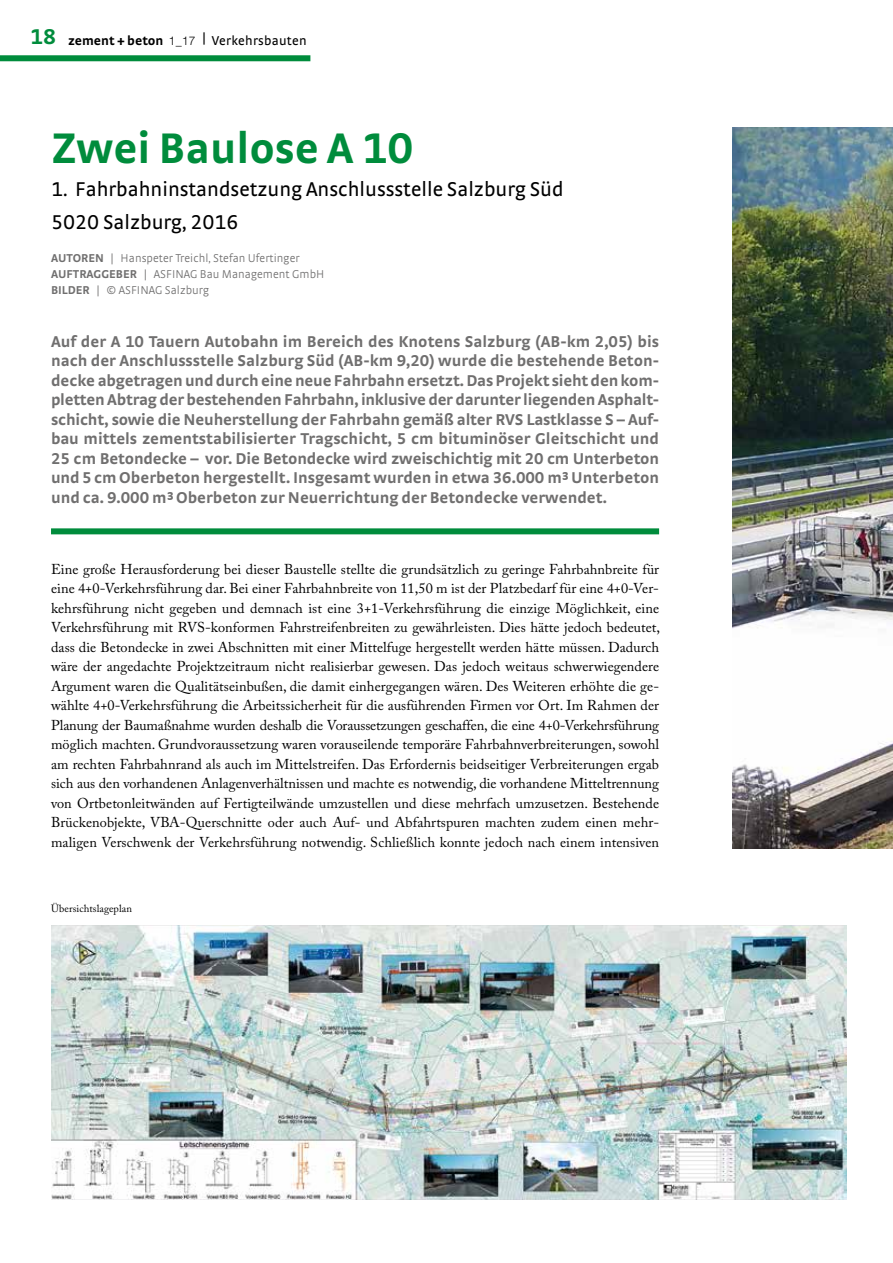
<style>
.page{position:relative;width:893px;height:1263px;background:#fff}
.page>*{position:absolute;margin:0;border:0;box-sizing:border-box;transform-origin:0 0}
.t1{font:700 45px "Strada TF";color:#008c3c}
.t2{font:21px/33px "Strada TF";color:#000}
.t3{font:700 16.5px/19.5px "Strada TF";color:#706f6f;text-align:justify}
.t4{font:14.25px/19.5px "Adobe Caslon Pro";letter-spacing:.005em;color:#000}
.t5{font:13.5px "Strada";letter-spacing:.02em;color:#000}
.t6{font:300 12px/15.8px "Strada TF";letter-spacing:.005em;color:#706f6f}
.t7{font:10.5px "Adobe Caslon Pro";letter-spacing:.005em;color:#000}
.s1{font-family:"Strada TF";font-weight:700;font-size:22.5px;color:#008c3c}
.s2{font-weight:700}
.s3{font-family:"Helvetica Neue LT";font-weight:300;font-size:12px}
</style>
<div class="page">
<div style="left:0;top:55px;width:310px;height:6px;background:#008c3c"></div>
<div style="left:51px;top:528px;width:608px;height:6px;background:#008c3c"></div>
<img style="left:51px;top:926px;width:795px;height:273px">
<img style="left:733px;top:128px;width:160px;height:720px">
<p class="t5" style="left:30px;top:33px;width:278px"><span class="s1">18</span> <span class="s2">zement + beton</span> <span class="s3">1_17</span> | Verkehrsbauten</p>
<h1 class="t1" style="left:51px;top:121px;width:364px">Zwei Baulose A 10</h1>
<h2 class="t2" style="left:51px;top:172px;width:514px">1. Fahrbahninstandsetzung Anschlussstelle Salzburg Süd<br>5020 Salzburg, 2016</h2>
<p class="t6" style="left:51px;top:250px;width:275px"><span class="s2">AUTOREN</span> | Hanspeter Treichl, Stefan Ufertinger<br><span class="s2">AUFTRAGGEBER</span> | ASFINAG Bau Management GmbH<br><span class="s2">BILDER</span> | © ASFINAG Salzburg</p>
<p class="t3" style="left:51px;top:331px;width:610px">Auf der A 10 Tauern Autobahn im Bereich des Knotens Salzburg (AB-km 2,05) bis nach der Anschlussstelle Salzburg Süd (AB-km 9,20) wurde die bestehende Beton&shy;decke abgetragen und durch eine neue Fahrbahn ersetzt. Das Projekt sieht den kom&shy;pletten Abtrag der bestehenden Fahrbahn, inklusive der darunter liegenden Asphalt&shy;schicht, sowie die Neuherstellung der Fahrbahn gemäß alter RVS Lastklasse S – Auf&shy;bau mittels zementstabilisierter Tragschicht, 5 cm bituminöser Gleitschicht und 25 cm Betondecke – vor. Die Betondecke wird zweischichtig mit 20 cm Unterbeton und 5 cm Oberbeton hergestellt. Insgesamt wurden in etwa 36.000 m³ Unterbeton und ca. 9.000 m³ Oberbeton zur Neuerrichtung der Betondecke verwendet.</p>
<p class="t4" style="left:51px;top:559px;width:611px">Eine große Herausforderung bei dieser Baustelle stellte die grundsätzlich zu geringe Fahrbahnbreite für eine 4+0-Verkehrsführung dar. Bei einer Fahrbahnbreite von 11,50 m ist der Platzbedarf für eine 4+0-Ver&shy;kehrsführung nicht gegeben und demnach ist eine 3+1-Verkehrsführung die einzige Möglichkeit, eine Verkehrsführung mit RVS-konformen Fahrstreifenbreiten zu gewährleisten. Dies hätte jedoch bedeutet, dass die Betondecke in zwei Abschnitten mit einer Mittelfuge hergestellt werden hätte müssen. Dadurch wäre der angedachte Projektzeitraum nicht realisierbar gewesen. Das jedoch weitaus schwerwiegendere Argument waren die Qualitätseinbußen, die damit einhergegangen wären. Des Weiteren erhöhte die ge&shy;wählte 4+0-Verkehrsführung die Arbeitssicherheit für die ausführenden Firmen vor Ort. Im Rahmen der Planung der Baumaßnahme wurden deshalb die Voraussetzungen geschaffen, die eine 4+0-Verkehrsführung möglich machten. Grundvoraussetzung waren vorauseilende temporäre Fahrbahnverbreiterungen, sowohl am rechten Fahrbahnrand als auch im Mittelstreifen. Das Erfordernis beidseitiger Verbreiterungen ergab sich aus den vorhandenen Anlagenverhältnissen und machte es notwendig, die vorhandene Mitteltrennung von Ortbetonleitwänden auf Fertigteilwände umzustellen und diese mehrfach umzusetzen. Bestehende Brückenobjekte, VBA-Querschnitte oder auch Auf- und Abfahrtspuren machten zudem einen mehr&shy;maligen Verschwenk der Verkehrsführung notwendig. Schließlich konnte jedoch nach einem intensiven</p>
<p class="t7" style="left:51px;top:902px;width:82px">Übersichtslageplan</p>
</div>
